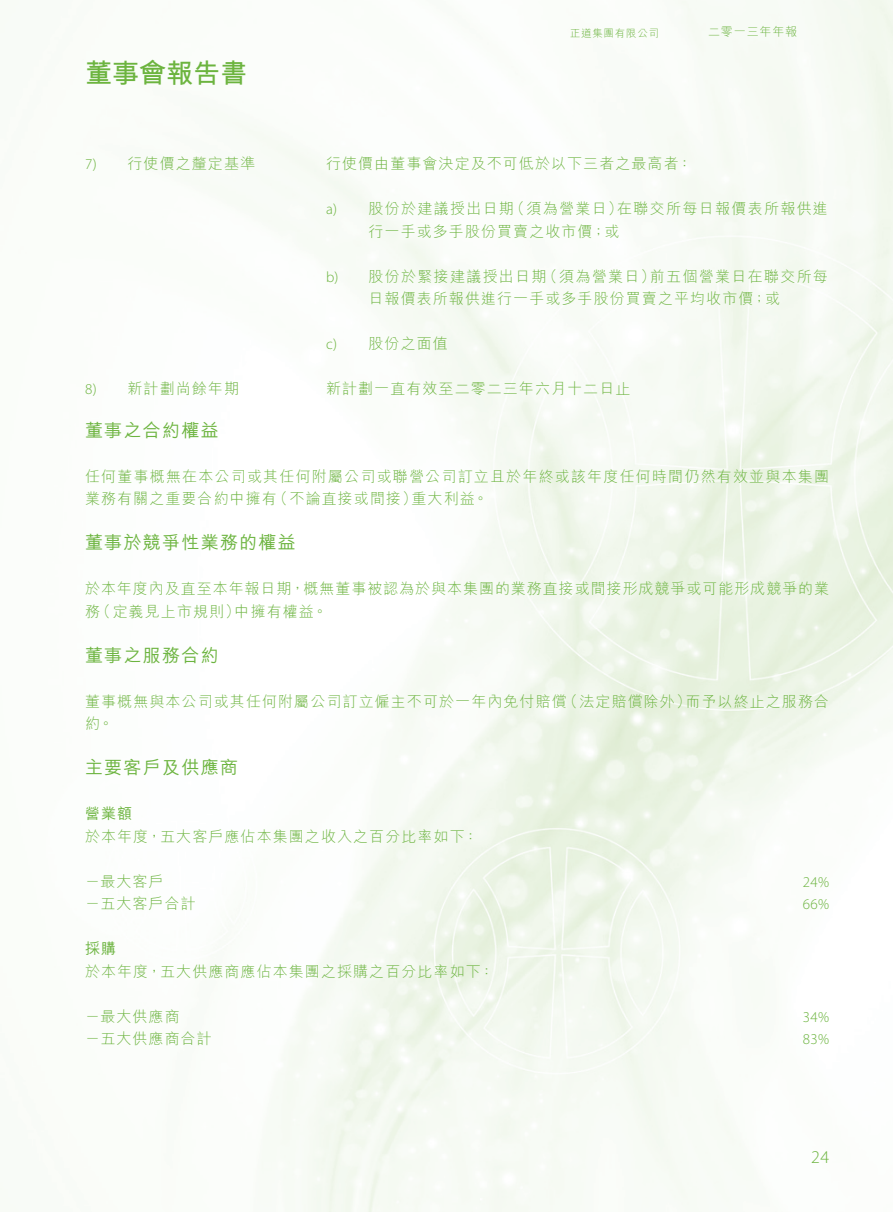
<style>
.page{position:relative;width:893px;height:1212px;background:#fff}
.page>*{position:absolute;margin:0;border:0;box-sizing:border-box;transform-origin:0 0}
.t1{font:700 27px "M Hei HK";color:#6cb43f}
.Heading_1{font:500 18px "M Hei HK";letter-spacing:.07em;color:#6cb43f}
.t2{font:300 18px "Myriad Pro";color:#6cb43f}
.Body_Text{font:300 15px/22.5px "M Hei HK";letter-spacing:.07em;color:#6cb43f}
.Body_Text-2{font:300 15px "Myriad Pro";color:#6cb43f}
.Heading_2{font:500 15px "M Hei HK";color:#6cb43f}
.t3{font:300 12px "M Hei HK";letter-spacing:.07em;color:#6cb43f}
.t4{font:300 10.5px "M Hei HK";letter-spacing:.07em;color:#6cb43f}
</style>
<div class="page">
<img style="left:199px;top:0;width:694px;height:1212px">
<h1 class="t1" style="left:85px;top:54px;width:163px">董事會報告書</h1>
<p class="Body_Text-2" style="left:85px;top:155px;width:13px">)7</p>
<p class="Body_Text" style="left:128px;top:152px;width:129px">行使價之釐定基準</p>
<p class="t4" style="left:570px;top:28px;width:91px">正道集團有限公司</p>
<p class="t3" style="left:708px;top:26px;width:91px">二零一三年年報</p>
<p class="Body_Text" style="left:326px;top:152px;width:368px">行使價由董事會決定及不可低於以下三者之最高者：</p>
<p class="Body_Text-2" style="left:326px;top:200px;width:13px">)a</p>
<p class="Body_Text-2" style="left:326px;top:268px;width:14px">)b</p>
<p class="Body_Text" style="left:510px;top:197px;width:115px">（須為營業日）</p>
<p class="Body_Text" style="left:369px;top:197px;width:147px">股份於建議授出日期</p>
<p class="Body_Text" style="left:617px;top:197px;width:212px">在聯交所每日報價表所報供進</p>
<p class="Body_Text" style="left:369px;top:220px;width:252px">行一手或多手股份買賣之收市價；或</p>
<p class="Body_Text" style="left:542px;top:265px;width:115px">（須為營業日）</p>
<p class="Body_Text" style="left:369px;top:265px;width:180px">股份於緊接建議授出日期</p>
<p class="Body_Text" style="left:650px;top:265px;width:180px">前五個營業日在聯交所每</p>
<p class="Body_Text" style="left:369px;top:287px;width:413px">日報價表所報供進行一手或多手股份買賣之平均收市價；或</p>
<p class="Body_Text" style="left:369px;top:332px;width:81px">股份之面值</p>
<p class="Body_Text-2" style="left:326px;top:335px;width:12px">)c</p>
<p class="Body_Text" style="left:326px;top:377px;width:306px">新計劃一直有效至二零二三年六月十二日止</p>
<p class="Body_Text" style="left:128px;top:377px;width:113px">新計劃尚餘年期</p>
<p class="Body_Text-2" style="left:85px;top:380px;width:13px">)8</p>
<p class="Heading_1" style="left:85px;top:417px;width:135px">董事之合約權益</p>
<p class="Body_Text" style="left:411px;top:465px;width:419px;text-indent:-326px">任何董事概無在本公司或其任何附屬公司或聯營公司訂立且於年終或該年度任何時間仍然有效並與本集團重大利益。</p>
<p class="Body_Text" style="left:85px;top:487px;width:193px">業務有關之重要合約中擁有</p>
<p class="Heading_1" style="left:85px;top:530px;width:212px">董事於競爭性業務的權益</p>
<p class="Body_Text" style="left:235px;top:577px;width:596px;text-indent:-150px">於本年度內及直至本年報日期，概無董事被認為於與本集團的業務直接或間接形成競爭或可能形成競爭的業中擁有權益。</p>
<p class="Body_Text" style="left:273px;top:487px;width:146px">（不論直接或間接）</p>
<p class="Body_Text" style="left:96px;top:600px;width:146px">（定義見上市規則）</p>
<p class="Body_Text" style="left:85px;top:600px;width:16px">務</p>
<p class="Heading_1" style="left:85px;top:642px;width:135px">董事之服務合約</p>
<p class="Body_Text" style="left:85px;top:690px;width:483px">董事概無與本公司或其任何附屬公司訂立僱主不可於一年內免付賠償約。</p>
<p class="Heading_1" style="left:85px;top:755px;width:154px">主要客戶及供應商</p>
<p class="Heading_2" style="left:85px;top:803px;width:49px">營業額</p>
<p class="Body_Text" style="left:85px;top:825px;width:395px">於本年度，五大客戶應佔本集團之收入之百分比率如下：</p>
<p class="Body_Text" style="left:563px;top:690px;width:130px">（法定賠償除外）</p>
<p class="Body_Text" style="left:685px;top:690px;width:145px">而予以終止之服務合</p>
<p class="Body_Text" style="left:85px;top:870px;width:80px">－最大客戶</p>
<p class="Body_Text-2" style="left:803px;top:873px;width:28px">24%</p>
<p class="Body_Text" style="left:85px;top:892px;width:112px">－五大客戶合計</p>
<p class="Heading_2" style="left:85px;top:938px;width:33px">採購</p>
<p class="Body_Text" style="left:85px;top:960px;width:411px">於本年度，五大供應商應佔本集團之採購之百分比率如下：</p>
<p class="Body_Text-2" style="left:803px;top:895px;width:28px">66%</p>
<p class="Body_Text" style="left:85px;top:1005px;width:96px">－最大供應商</p>
<p class="Body_Text-2" style="left:803px;top:1008px;width:28px">34%</p>
<p class="Body_Text" style="left:85px;top:1027px;width:128px">－五大供應商合計</p>
<p class="Body_Text-2" style="left:803px;top:1030px;width:28px">83%</p>
<p class="t2" style="left:811px;top:1146px;width:19px">24</p>
</div>
